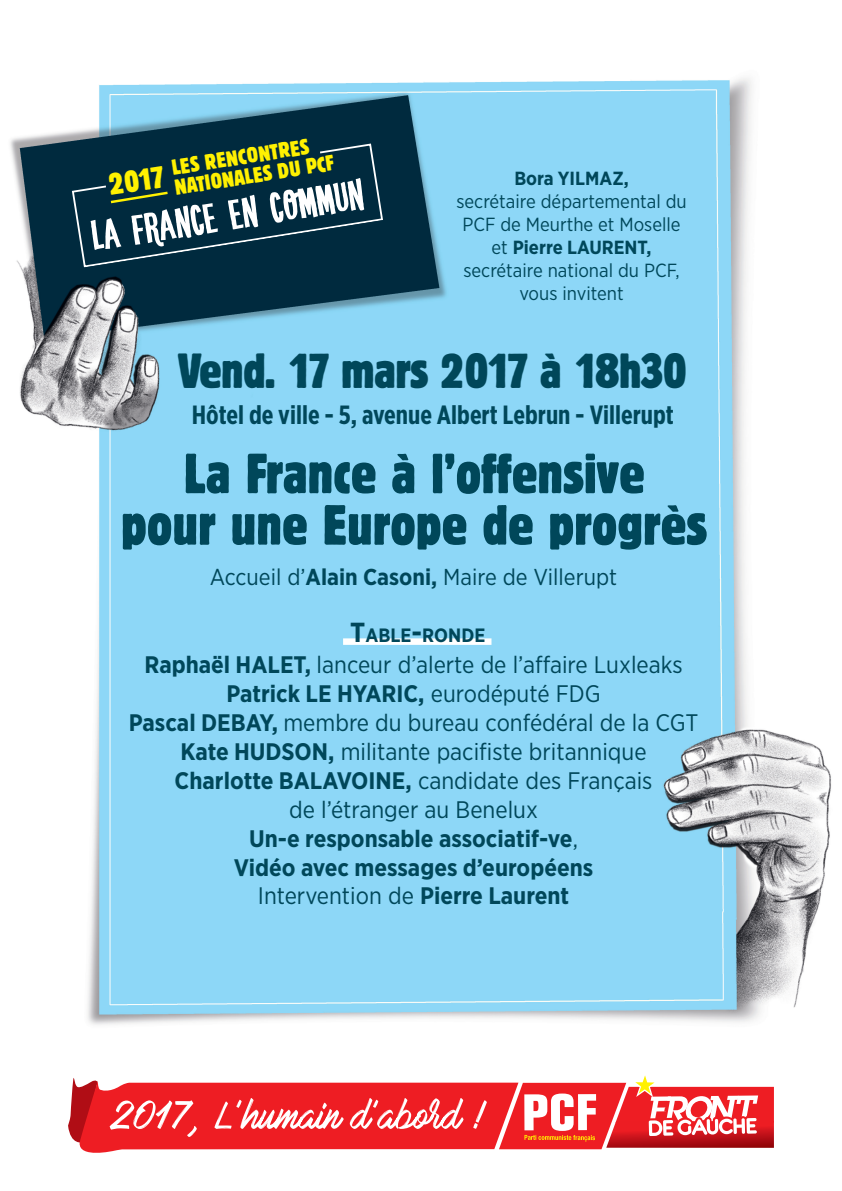
<style>
.page{position:relative;width:842px;height:1191px;background:#fff}
.page>*{position:absolute;margin:0;border:0;box-sizing:border-box;transform-origin:0 0}
.t1{font:condensed 56px/51.4px "Block BE";color:#00475a;text-align:center}
.t2{font:condensed 48.9px "Block BE";letter-spacing:-.01em;color:#00475a}
.t3{font:46.5px "DK Crypt";color:#fff;scale:1.08 1}
.t4{font:condensed 30.6px "Block BE";color:#fff101}
.t5{font:700 26.4px "Gotham X Narrow";color:#00475a}
.t6{font:23.9px "Gotham Narrow";color:#00475a}
.t7{font:700 23.9px "Gotham Narrow";color:#00475a}
.t8{font:23px "Gotham Narrow";color:#00475a}
.t9{font:condensed 21.7px/20px "Block BE";color:#fff101}
.t10{font:700 19.3px "Gotham Narrow";color:#00475a}
.t11{font:19px/23px "Gotham Narrow";color:#00475a;text-align:center}
.t12{font:700 19px "Gotham Narrow";color:#00475a}
.s1{font-weight:400}
.s2{font-weight:700}
.s3{font-size:27.5px}
</style>
<div class="page">
<img style="left:10px;top:78px;width:821px;height:947px">
<div style="left:51px;top:126px;width:333px;height:142px;background:#002a3e"></div>
<svg style="left:68px;top:1075px;width:706px;height:78px"></svg>
<div style="left:343px;top:638px;width:148px;height:7px;background:#fff"></div>
<p class="t9" style="left:170px;top:157px;width:162px;rotate:-9deg">LES RENCONTRES<br>NATIONALES DU PCF</p>
<p class="t4" style="left:107px;top:167px;width:57px;rotate:-8deg">2017</p>
<p class="t3" style="left:88px;top:213px;width:256px;rotate:-9deg">La france en commun</p>
<p class="t12" style="left:514px;top:166px;width:116px">Bora YILMAZ,</p>
<p class="t11" style="left:456px;top:189px;width:232px">secrétaire départemental du<br>PCF de Meurthe et Moselle</p>
<p class="t12" style="left:491px;top:235px;width:162px"><span class="s1">et</span> Pierre LAURENT,</p>
<p class="t11" style="left:463px;top:258px;width:218px">secrétaire national du PCF,</p>
<p class="t11" style="left:519px;top:281px;width:106px">vous invitent</p>
<p class="t2" style="left:178px;top:343px;width:511px">Vend. 17 mars 2017 à 18h30</p>
<p class="t5" style="left:192px;top:398px;width:484px">Hôtel de ville - 5, avenue Albert Lebrun - Villerupt</p>
<p class="t1" style="left:121px;top:446px;width:587px">La France à l’offensive<br>pour une Europe de progrès</p>
<p class="t8" style="left:210px;top:562px;width:409px">Accueil d’<span class="s2">Alain Casoni,</span> Maire de Villerupt</p>
<p class="t10" style="left:350px;top:622px;width:137px"><span class="s3">T</span>ABLE<span class="s3">-</span>RONDE</p>
<p class="t6" style="left:144px;top:650px;width:540px"><span class="s2">Raphaël HALET,</span> lanceur d’alerte de l’affaire Luxleaks</p>
<p class="t7" style="left:226px;top:678px;width:376px">Patrick LE HYARIC, <span class="s1">eurodéputé FDG</span></p>
<p class="t6" style="left:129px;top:707px;width:571px"><span class="s2">Pascal DEBAY,</span> membre du bureau confédéral de la CGT</p>
<p class="t6" style="left:181px;top:736px;width:468px"><span class="s2">Kate HUDSON,</span> militante pacifiste britannique</p>
<p class="t6" style="left:175px;top:765px;width:479px"><span class="s2">Charlotte BALAVOINE,</span> candidate des Français</p>
<p class="t6" style="left:289px;top:794px;width:250px">de l’étranger au Benelux</p>
<p class="t7" style="left:249px;top:822px;width:330px">Un-e responsable associatif-ve<span class="s1">,</span></p>
<p class="t7" style="left:234px;top:851px;width:361px">Vidéo avec messages d’européens</p>
<p class="t6" style="left:258px;top:881px;width:313px">Intervention de <span class="s2">Pierre Laurent</span></p>
</div>
